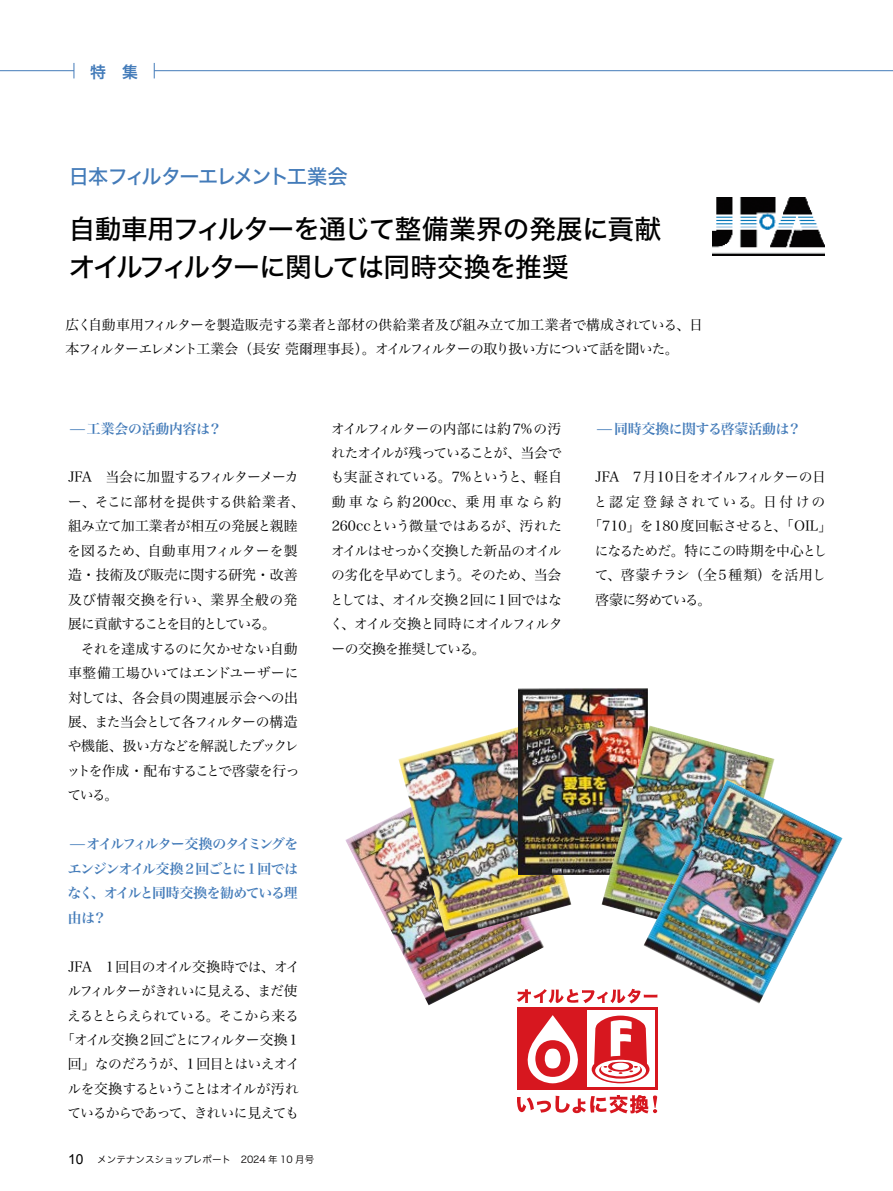
<style>
.page{position:relative;width:893px;height:1191px;background:#fff}
.page>*{position:absolute;margin:0;border:0;box-sizing:border-box;transform-origin:0 0}
.t1{font:26.7px/38.1px "Hiragino Sans W5";letter-spacing:-.035em;color:#000}
.t2{font:20.25px "Hiragino Sans W5";letter-spacing:-.09em;color:#437bb9}
.t3{font:15.9px "Hira Kaku Pro W6";color:#437bb9}
.t4{font:13.8px/24.5px "Hira Min Pro N W3";letter-spacing:-.04em;color:#000}
.t5{font:13.8px/24.5px "Hira Min Pro N W3";letter-spacing:-.065em;color:#000;text-align:center}
.t6{font:13.8px/24.5px "Hira Min Pro W6";letter-spacing:-.04em;color:#437bb9;text-align:justify;scale:2 1}
.t7{font:13.8px "Hira Min Pro N W3";color:#000}
.t8{font:13.8px "Hira Min Pro N W3";letter-spacing:-.085em;color:#000}
.t9{font:13.8px "Hira Min Pro N W3";letter-spacing:.055em;color:#000}
.t10{font:13.8px "Hira Min Pro W6";letter-spacing:-.02em;color:#437bb9;scale:2 1}
.t11{font:13.8px "Hira Min Pro N W3";letter-spacing:.155em;color:#000}
.t12{font:13.8px "Hira Min Pro W6";letter-spacing:-.01em;color:#437bb9;scale:2 1}
.t13{font:9.6px "Hira Kaku Pro N W3";color:#040000}
.s1{font-family:"Arial";font-size:13.8px;color:#000}
</style>
<div class="page">
<svg style="left:517px;top:1095px;width:140px;height:18px"></svg>
<svg style="left:653px;top:1095px;width:4px;height:13px"></svg>
<svg style="left:544px;top:988px;width:97px;height:15px"></svg>
<div style="left:517px;top:1007px;width:140px;height:83px;background:#d7171f"></div>
<div style="left:587px;top:1010px;width:67px;height:77px;background:#fff"></div>
<svg style="left:527px;top:1015px;width:51px;height:68px"></svg>
<svg style="left:592px;top:1015px;width:57px;height:68px"></svg>
<div style="left:612px;top:1062px;width:17px;height:8px;background:#fff;border-radius:50%"></div>
<img style="left:345px;top:813px;width:199px;height:192px">
<img style="left:398px;top:727px;width:173px;height:211px">
<img style="left:518px;top:689px;width:130px;height:185px">
<img style="left:602px;top:725px;width:173px;height:191px">
<img style="left:712px;top:197px;width:113px;height:58px">
<img style="left:643px;top:780px;width:200px;height:223px">
<hr style="left:154px;top:70px;width:739px;height:1px;background:#437bb9">
<hr style="left:0;top:70px;width:74px;height:1px;background:#437bb9">
<svg style="left:74px;top:63px;width:1px;height:15px"></svg>
<svg style="left:154px;top:63px;width:1px;height:15px"></svg>
<p class="t3" style="left:90px;top:58px;width:49px">特　集</p>
<h2 class="t2" style="left:69px;top:158px;width:280px">日本フィルターエレメント工業会</h2>
<h1 class="t1" style="left:69px;top:208px;width:594px">自動車用フィルターを通じて整備業界の発展に貢献オイルフィルターに関しては同時交換を推奨</h1>
<p class="t4" style="left:66px;top:312px;width:639px;line-height:23.4px">広く自動車用フィルターを製造販売する業者と部材の供給業者及び組み立て加工業者で構成されている、日本フィルターエレメント工業会（長安 莞爾理事長）。オイルフィルターの取り扱い方について話を聞いた。</p>
<p class="t12" style="left:68px;top:416px;width:78px">-工業会の活動内容は？</p>
<p class="t4" style="left:67px;top:464px;width:239px">JFA　当会に加盟するフィルターメーカー、そこに部材を提供する供給業者、組み立て加工業者が相互の発展と親睦を図るため、自動車用フィルターを製造・技術及び販売に関する研究・改善及び情報交換を行い、業界全般の発展に貢献することを目的としている。<br>　それを達成するのに欠かせない自動車整備工場ひいてはエンドユーザーに対しては、各会員の関連展示会への出展、また当会として各フィルターの構造や機能、扱い方などを解説したブックレットを作成・配布することで啓蒙を行っている。</p>
<p class="t6" style="left:68px;top:831px;width:117px">-オイルフィルター交換のタイミングをエンジンオイル交換 2 回ごとに1 回ではなく、オイルと同時交換を勧めている理由は？</p>
<p class="t5" style="left:61px;top:953px;width:240px">JFA　1 回目のオイル交換時では、オイルフィルターがきれいに見える、まだ使えるととらえられている。そこから来る「オイル交換2 回ごとにフィルター交換 1回」なのだろうが、1 回目とはいえオイルを交換するということはオイルが汚れているからであって、きれいに見えても</p>
<p class="t13" style="left:68px;top:1150px;width:248px"><span class="s1">10</span> メンテナンスショップレポート　2024 年 10 月号</p>
<p class="t4" style="left:330px;top:415px;width:234px;text-align:justify">オイルフィルターの内部には約7%の汚れたオイルが残っていることが、当会でも実証されている。7%というと、軽自動車なら約200cc、乗用車なら約260ccという微量ではあるが、汚れたオイルはせっかく交換した新品のオイルの劣化を早めてしまう。そのため、当会としては、オイル交換2回に1回ではなく、オイル交換と同時にオイルフィルターの交換を推奨している。</p>
<p class="t10" style="left:595px;top:416px;width:104px">-同時交換に関する啓蒙活動は？</p>
<p class="t4" style="left:595px;top:464px;width:232px">JFA　7月10日をオイルフィルターの日</p>
<p class="t11" style="left:594px;top:490px;width:233px">と認定登録されている。日付けの</p>
<p class="t7" style="left:588px;top:514px;width:245px">「710」を180度回転させると、「OIL」</p>
<p class="t8" style="left:595px;top:539px;width:234px">になるためだ。特にこの時期を中心とし</p>
<p class="t9" style="left:595px;top:563px;width:233px">て、啓蒙チラシ（全5種類）を活用し</p>
<p class="t5" style="left:595px;top:586px;width:118px">啓蒙に努めている。</p>
</div>
